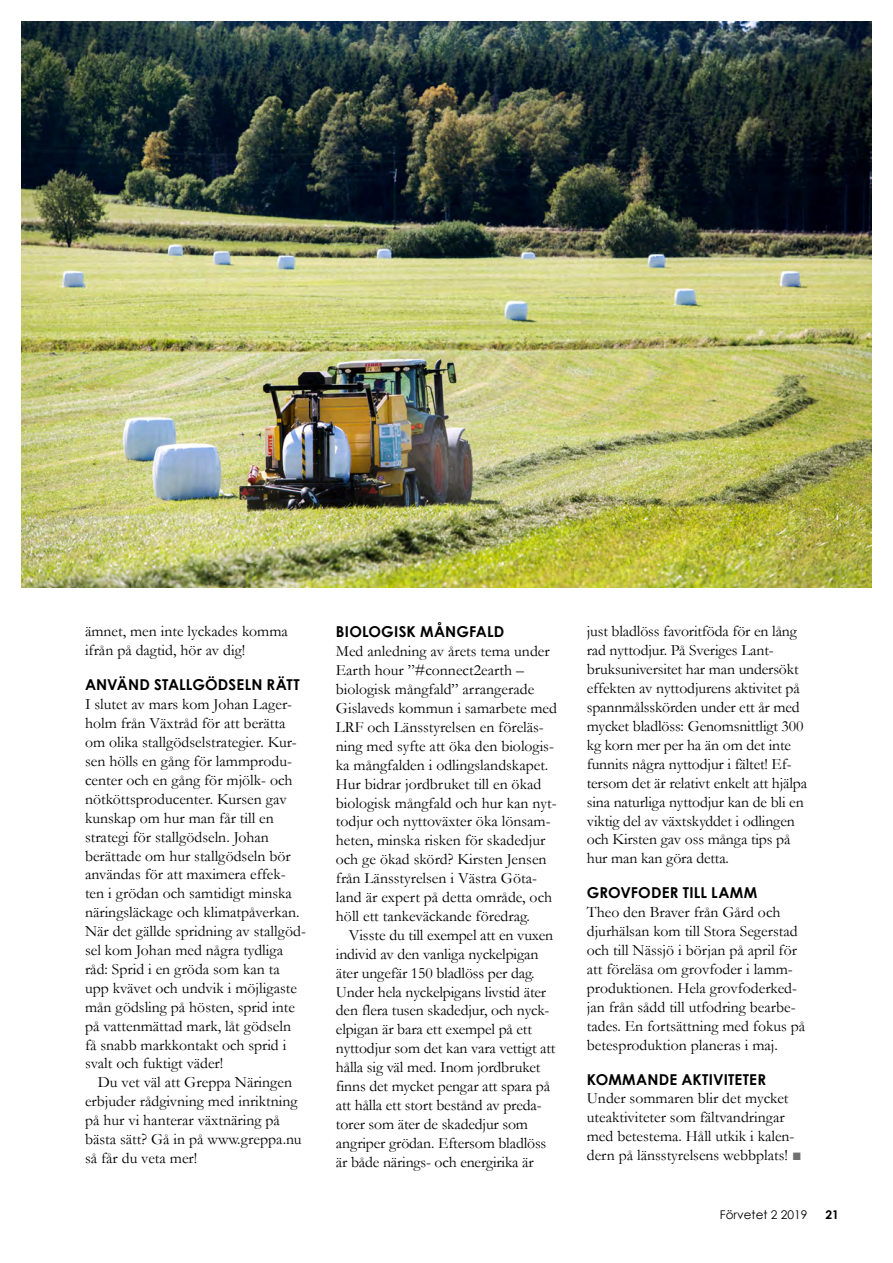
<style>
.page{position:relative;width:893px;height:1263px;background:#fff}
.page>*{position:absolute;margin:0;border:0;box-sizing:border-box;transform-origin:0 0}
.t1{font:15.75px/18.9px "Garamond";color:#000}
.t2{font:700 15px "Century Gothic";letter-spacing:.01em;color:#000}
.t3{font:12px "Century Gothic";color:#000}
.t4{font:700 12px "Century Gothic";color:#000}
.s1{color:#706f6f}
</style>
<div class="page">
<img style="left:21px;top:21px;width:851px;height:566px">
<p class="t1" style="left:85px;top:622px;width:204px">ämnet, men inte lyckades komma ifrån på dagtid, hör av dig!</p>
<p class="t2" style="left:85px;top:673px;width:216px">ANVÄND STALLGÖDSELN RÄTT</p>
<p class="t1" style="left:85px;top:694px;width:222px">I slutet av mars kom Johan Lager&shy;holm från Växtråd för att berätta om olika stallgödselstrategier. Kur&shy;sen hölls en gång för lammprodu&shy;center och en gång för mjölk- och nötköttsproducenter. Kursen gav kunskap om hur man får till en strategi för stallgödseln. Johan berättade om hur stallgödseln bör användas för att maximera effek&shy;ten i grödan och samtidigt minska näringsläckage och klimatpåverkan.<br>När det gällde spridning av stallgöd&shy;sel kom Johan med några tydliga råd: Sprid i en gröda som kan ta upp kvävet och undvik i möjligaste mån gödsling på hösten, sprid inte på vattenmättad mark, låt gödseln få snabb markkontakt och sprid i svalt och fuktigt väder!</p>
<p class="t1" style="left:85px;top:1072px;width:218px;text-indent:13px">Du vet väl att Greppa Näringen erbjuder rådgivning med inriktning på hur vi hanterar växtnäring på bästa sätt? Gå in på www.greppa.nu så får du veta mer!</p>
<p class="t2" style="left:336px;top:621px;width:170px">BIOLOGISK MÅNGFALD</p>
<p class="t1" style="left:336px;top:641px;width:223px">Med anledning av årets tema under Earth hour ”#connect2earth – biologisk mångfald” arrangerade Gislaveds kommun i samarbete med LRF och Länsstyrelsen en föreläs&shy;ning med syfte att öka den biologis&shy;ka mångfalden i odlingslandskapet.<br>Hur bidrar jordbruket till en ökad biologisk mångfald och hur kan nyt&shy;todjur och nyttoväxter öka lönsam&shy;heten, minska risken för skadedjur och ge ökad skörd? Kirsten Jensen från Länsstyrelsen i Västra Göta&shy;land är expert på detta område, och höll ett tankeväckande föredrag.</p>
<p class="t1" style="left:336px;top:925px;width:221px;text-indent:13px">Visste du till exempel att en vuxen individ av den vanliga nyckelpigan äter ungefär 150 bladlöss per dag.<br>Under hela nyckelpigans livstid äter den flera tusen skadedjur, och nyck&shy;elpigan är bara ett exempel på ett nyttodjur som det kan vara vettigt att hålla sig väl med. Inom jordbruket finns det mycket pengar att spara på att hålla ett stort bestånd av preda&shy;torer som äter de skadedjur som angriper grödan. Eftersom bladlöss är både närings- och energirika är</p>
<p class="t1" style="left:587px;top:622px;width:222px">just bladlöss favoritföda för en lång rad nyttodjur. På Sveriges Lant&shy;bruksuniversitet har man undersökt effekten av nyttodjurens aktivitet på spannmålsskörden under ett år med mycket bladlöss: Genomsnittligt 300 kg korn mer per ha än om det inte funnits några nyttodjur i fältet! Ef&shy;tersom det är relativt enkelt att hjälpa sina naturliga nyttodjur kan de bli en viktig del av växtskyddet i odlingen och Kirsten gav oss många tips på hur man kan göra detta.</p>
<p class="t2" style="left:587px;top:881px;width:172px">GROVFODER TILL LAMM</p>
<p class="t1" style="left:587px;top:902px;width:220px">Theo den Braver från Gård och djurhälsan kom till Stora Segerstad och till Nässjö i början på april för att föreläsa om grovfoder i lamm&shy;produktionen. Hela grovfoderked&shy;jan från sådd till utfodring bearbe&shy;tades. En fortsättning med fokus på betesproduktion planeras i maj.</p>
<p class="t2" style="left:587px;top:1068px;width:181px">KOMMANDE AKTIVITETER</p>
<p class="t1" style="left:587px;top:1089px;width:216px">Under sommaren blir det mycket uteaktiviteter som fältvandringar med betestema. Håll utkik i kalen&shy;dern på länsstyrelsens webbplats! <span class="s1">■</span></p>
<p class="t3" style="left:720px;top:1206px;width:89px">Förvetet 2 2019</p>
<p class="t4" style="left:826px;top:1205px;width:15px">21</p>
</div>
